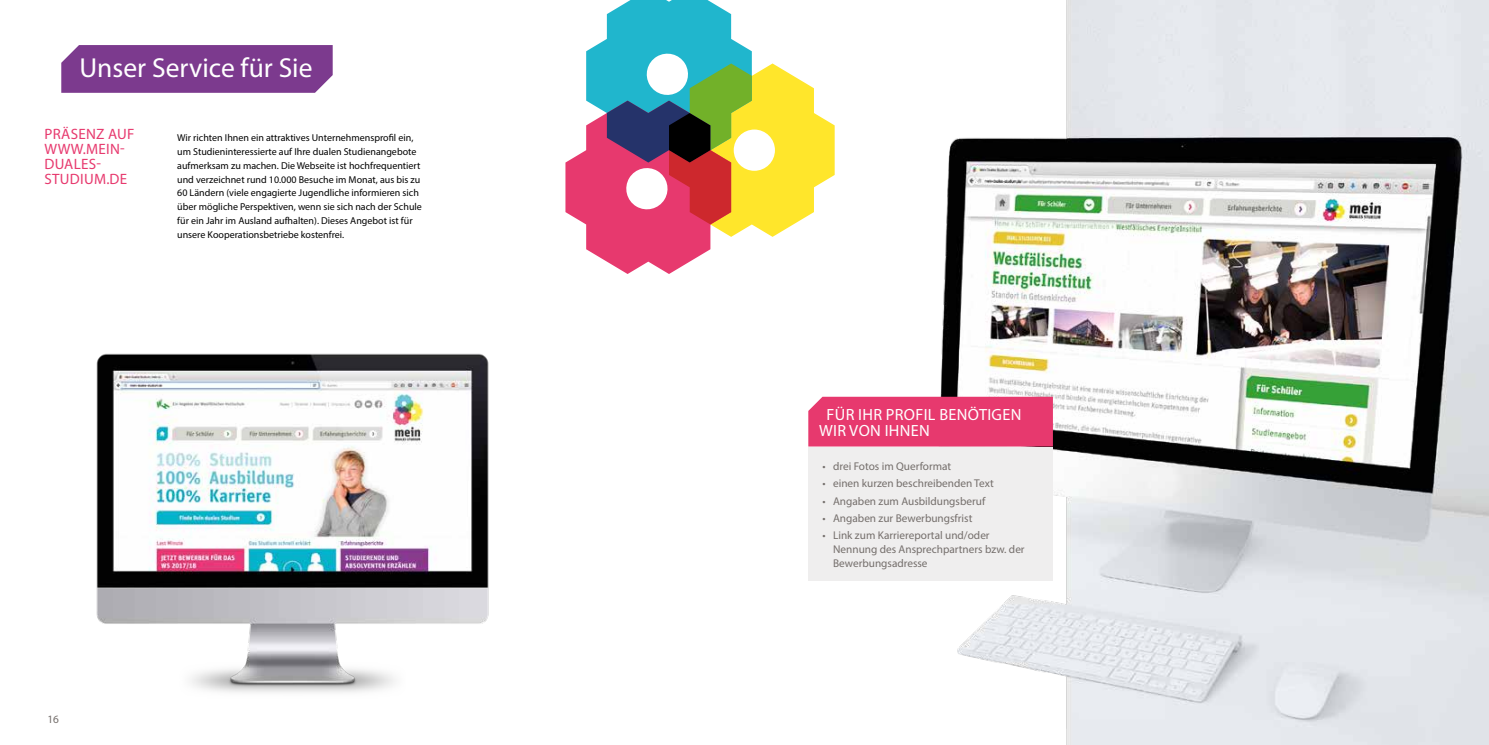
<style>
.page{position:relative;width:1489px;height:745px;background:#fff}
.page>*{position:absolute;margin:0;border:0;box-sizing:border-box;transform-origin:0 0}
.t1{font:27.5px "Myriad Pro";color:#fff}
.t2{font:16.25px/16.2px "Myriad Pro";letter-spacing:.02em;color:#fff}
.t3{font:15px/15px "Myriad Pro";letter-spacing:.02em;color:#e7396e}
.t4{font:11.25px/13.8px "Myriad Pro";color:#746e6b}
.t5{font:10px/13.8px "Myriad Pro";color:#000}
</style>
<div class="page">
<img style="left:96px;top:353px;width:393px;height:340px">
<img style="left:814px;top:0;width:674px;height:744px">
<div style="left:808px;top:396px;width:244px;height:50px;background:#e7396e"></div>
<div style="left:808px;top:447px;width:244px;height:133px;background:#efeeee"></div>
<div style="left:61px;top:45px;width:272px;height:48px;background:#7c3a8e"></div>
<svg style="left:565px;top:0;width:269px;height:274px"></svg>
<h1 class="t1" style="left:79px;top:50px;width:234px">Unser Service für Sie</h1>
<h3 class="t3" style="left:44px;top:126px;width:91px">PRÄSENZ AUF<br>WWW.MEIN-<br>DUALES-<br>STUDIUM.DE</h3>
<p class="t5" style="left:177px;top:131px;width:246px">Wir richten Ihnen ein attraktives Unternehmensprofil ein, um Studieninteressierte auf Ihre dualen Studienangebote aufmerksam zu machen. Die Webseite ist hochfrequentiert und verzeichnet rund 10.000 Besuche im Monat, aus bis zu 60 Ländern (viele engagierte Jugendliche informieren sich über mögliche Perspektiven, wenn sie sich nach der Schule für ein Jahr im Ausland aufhalten). Dieses Angebot ist für unsere Kooperationsbetriebe kostenfrei.</p>
<p class="t4" style="left:47px;top:711px;width:13px">16</p>
<h2 class="t2" style="left:819px;top:405px;width:204px;text-indent:8px">FÜR IHR PROFIL BENÖTIGEN<br>WIR VON IHNEN</h2>
<p class="t4" style="left:822px;top:459px;width:130px">• drei Fotos im Querformat</p>
<p class="t4" style="left:822px;top:476px;width:173px">• einen kurzen beschreibenden Text</p>
<p class="t4" style="left:822px;top:493px;width:164px">• Angaben zum Ausbildungsberuf</p>
<p class="t4" style="left:822px;top:510px;width:151px">• Angaben zur Bewerbungsfrist</p>
<p class="t4" style="left:833px;top:528px;width:193px;text-indent:-11px">• Link zum Karriereportal und/oder<br>Nennung des Ansprechpartners bzw. der<br>Bewerbungsadresse</p>
</div>
